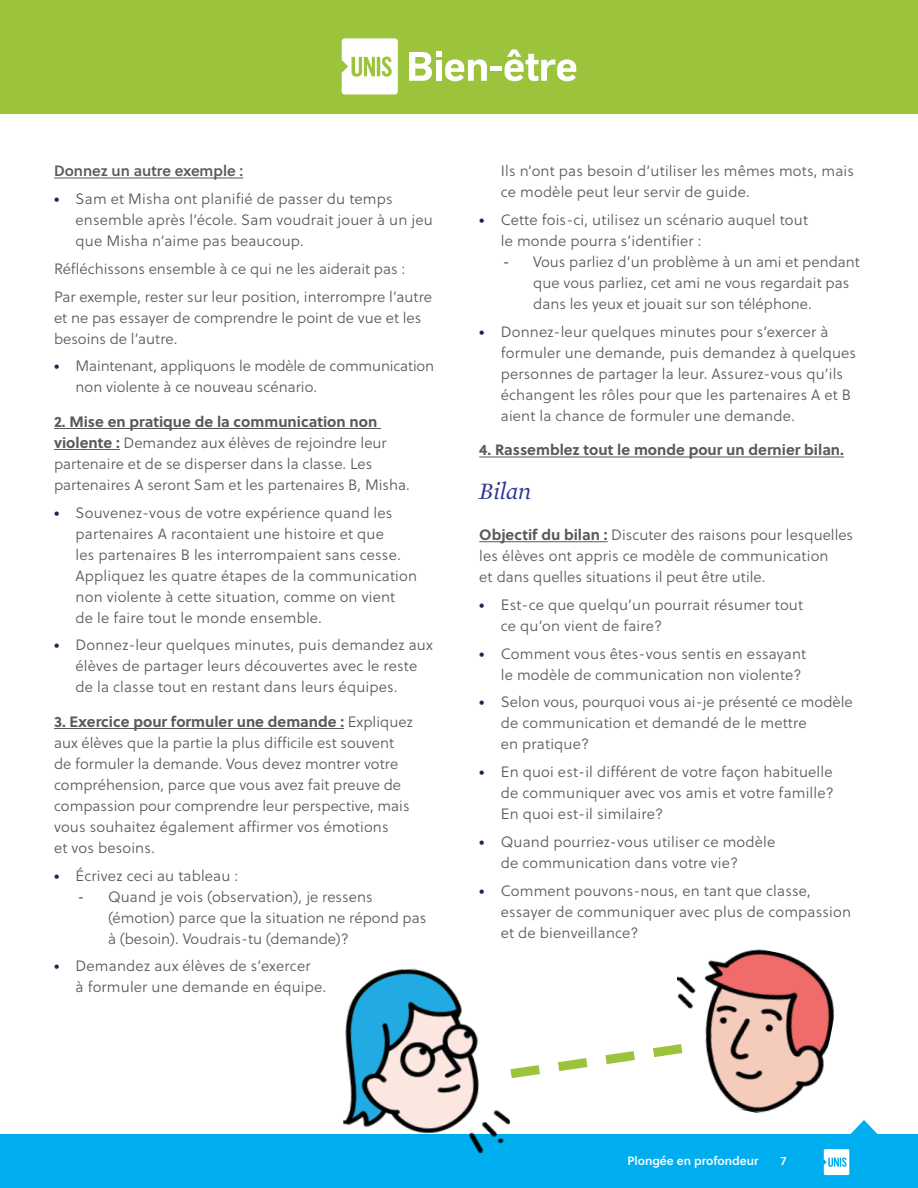
<style>
.page{position:relative;width:918px;height:1188px;background:#fff}
.page>*{position:absolute;margin:0;border:0;box-sizing:border-box;transform-origin:0 0}
.t1{font:italic 24px "Mercury Text G1";letter-spacing:-.01em;color:#2e3791}
.t2{font:15px/21px "Soleil Lt";letter-spacing:.01em;color:#58595b}
.t3{font:700 15px "Soleil";color:#58595b}
.t4{font:15px/21px "Soleil Lt";letter-spacing:-.01em;color:#58595b}
.t5{font:15px "Soleil Sb";color:#58595b}
.t6{font:12px "Soleil Sb";color:#fff}
.s1{font-family:"Soleil";font-weight:700;color:#17294f}
.s2{font-family:"Soleil";font-weight:700}
.s3{font-family:"Soleil Lt";font-weight:400}
.s4{color:#17294f}
</style>
<div class="page">
<div style="left:0;top:1134px;width:918px;height:54px;background:#00aeef"></div>
<div style="left:0;top:0;width:918px;height:114px;background:#9bc33c"></div>
<svg style="left:850px;top:1120px;width:28px;height:14px"></svg>
<svg style="left:823px;top:1149px;width:26px;height:26px"></svg>
<svg style="left:342px;top:38px;width:56px;height:56px;background:#edf4dc"></svg>
<svg style="left:409px;top:51px;width:78px;height:30px"></svg>
<div style="left:490px;top:66px;width:12px;height:5px;background:#fff"></div>
<svg style="left:505px;top:49px;width:71px;height:32px"></svg>
<hr style="left:54px;top:178px;width:189px;height:1px;background:#58595b">
<hr style="left:54px;top:428px;width:327px;height:1px;background:#58595b">
<hr style="left:54px;top:449px;width:66px;height:1px;background:#58595b">
<hr style="left:54px;top:728px;width:290px;height:1px;background:#58595b">
<hr style="left:479px;top:457px;width:365px;height:1px;background:#58595b">
<hr style="left:479px;top:541px;width:129px;height:1px;background:#58595b">
<img style="left:343px;top:968px;width:167px;height:186px">
<img style="left:677px;top:949px;width:158px;height:165px">
<svg style="left:501px;top:1038px;width:191px;height:46px"></svg>
<p class="t5" style="left:54px;top:160px;width:191px">Donnez un autre exemple :</p>
<p class="t2" style="left:76px;top:188px;width:359px;text-indent:-22px"><span class="s1">•</span> Sam et Misha ont planifié de passer du temps ensemble après l’école. Sam voudrait jouer à un jeu que Misha n’aime pas beaucoup.</p>
<p class="t2" style="left:54px;top:255px;width:380px;line-height:27.8px">Réfléchissons ensemble à ce qui ne les aiderait pas :<br>Par exemple, rester sur leur position, interrompre l’autre</p>
<p class="t2" style="left:54px;top:307px;width:369px">et ne pas essayer de comprendre le point de vue et les besoins de l’autre.</p>
<p class="t4" style="left:76px;top:356px;width:360px;text-indent:-22px"><span class="s1">•</span> Maintenant, appliquons le modèle de communication non violente à ce nouveau scénario.</p>
<p class="t3" style="left:54px;top:410px;width:325px">2. Mise en pratique de la communication non</p>
<p class="t2" style="left:54px;top:432px;width:357px"><span class="s2">violente :</span> Demandez aux élèves de rejoindre leur partenaire et de se disperser dans la classe. Les partenaires A seront Sam et les partenaires B, Misha.</p>
<p class="t2" style="left:76px;top:502px;width:343px;text-indent:-22px"><span class="s1">•</span> Souvenez-vous de votre expérience quand les partenaires A racontaient une histoire et que<br>les partenaires B les interrompaient sans cesse.<br>Appliquez les quatre étapes de la communication non violente à cette situation, comme on vient<br>de le faire tout le monde ensemble.</p>
<p class="t2" style="left:76px;top:635px;width:359px;text-indent:-22px"><span class="s1">•</span> Donnez-leur quelques minutes, puis demandez aux élèves de partager leurs découvertes avec le reste de la classe tout en restant dans leurs équipes.</p>
<p class="t3" style="left:54px;top:710px;width:361px">3. Exercice pour formuler une demande : <span class="s3">Expliquez</span></p>
<p class="t2" style="left:54px;top:732px;width:357px">aux élèves que la partie la plus difficile est souvent de formuler la demande. Vous devez montrer votre compréhension, parce que vous avez fait preuve de compassion pour comprendre leur perspective, mais vous souhaitez également affirmer vos émotions<br>et vos besoins.</p>
<p class="t2" style="left:54px;top:865px;width:186px"><span class="s1">•</span> Écrivez ceci au tableau :</p>
<p class="t2" style="left:108px;top:886px;width:320px;text-indent:-31px"><span class="s4">-</span> Quand je vois (observation), je ressens (émotion) parce que la situation ne répond pas à (besoin). Voudrais-tu (demande)?</p>
<p class="t2" style="left:76px;top:956px;width:252px;text-indent:-22px"><span class="s1">•</span> Demandez aux élèves de s’exercer<br>à formuler une demande en équipe.</p>
<p class="t2" style="left:501px;top:161px;width:355px">Ils n’ont pas besoin d’utiliser les mêmes mots, mais ce modèle peut leur servir de guide.</p>
<p class="t2" style="left:501px;top:209px;width:309px;text-indent:-22px"><span class="s1">•</span> Cette fois-ci, utilisez un scénario auquel tout le monde pourra s’identifier :</p>
<p class="t2" style="left:533px;top:251px;width:328px;text-indent:-31px"><span class="s4">-</span> Vous parliez d’un problème à un ami et pendant que vous parliez, cet ami ne vous regardait pas dans les yeux et jouait sur son téléphone.</p>
<p class="t2" style="left:501px;top:321px;width:357px;text-indent:-22px"><span class="s1">•</span> Donnez-leur quelques minutes pour s’exercer à formuler une demande, puis demandez à quelques personnes de partager la leur. Assurez-vous qu’ils échangent les rôles pour que les partenaires A et B aient la chance de formuler une demande.</p>
<p class="t3" style="left:479px;top:439px;width:366px">4. Rassemblez tout le monde pour un dernier bilan.</p>
<h1 class="t1" style="left:479px;top:474px;width:54px">Bilan</h1>
<p class="t2" style="left:479px;top:524px;width:375px"><span class="s2">Objectif du bilan :</span> Discuter des raisons pour lesquelles les élèves ont appris ce modèle de communication<br>et dans quelles situations il peut être utile.</p>
<p class="t2" style="left:501px;top:594px;width:304px;text-indent:-22px"><span class="s1">•</span> Est-ce que quelqu’un pourrait résumer tout ce qu’on vient de faire?</p>
<p class="t2" style="left:501px;top:643px;width:307px;text-indent:-22px"><span class="s1">•</span> Comment vous êtes-vous sentis en essayant le modèle de communication non violente?</p>
<p class="t2" style="left:501px;top:692px;width:353px;text-indent:-22px"><span class="s1">•</span> Selon vous, pourquoi vous ai-je présenté ce modèle de communication et demandé de le mettre<br>en pratique?</p>
<p class="t2" style="left:501px;top:761px;width:335px;text-align:justify;text-indent:-22px"><span class="s1">•</span> En quoi est-il différent de votre façon habituelle de communiquer avec vos amis et votre famille?<br>En quoi est-il similaire?</p>
<p class="t2" style="left:501px;top:831px;width:276px;text-indent:-22px"><span class="s1">•</span> Quand pourriez-vous utiliser ce modèle de communication dans votre vie?</p>
<p class="t2" style="left:501px;top:880px;width:352px;text-indent:-22px"><span class="s1">•</span> Comment pouvons-nous, en tant que classe, essayer de communiquer avec plus de compassion et de bienveillance?</p>
<p class="t6" style="left:628px;top:1152px;width:133px">Plongée en profondeur</p>
<p class="t6" style="left:781px;top:1151px;width:7px">7</p>
</div>
